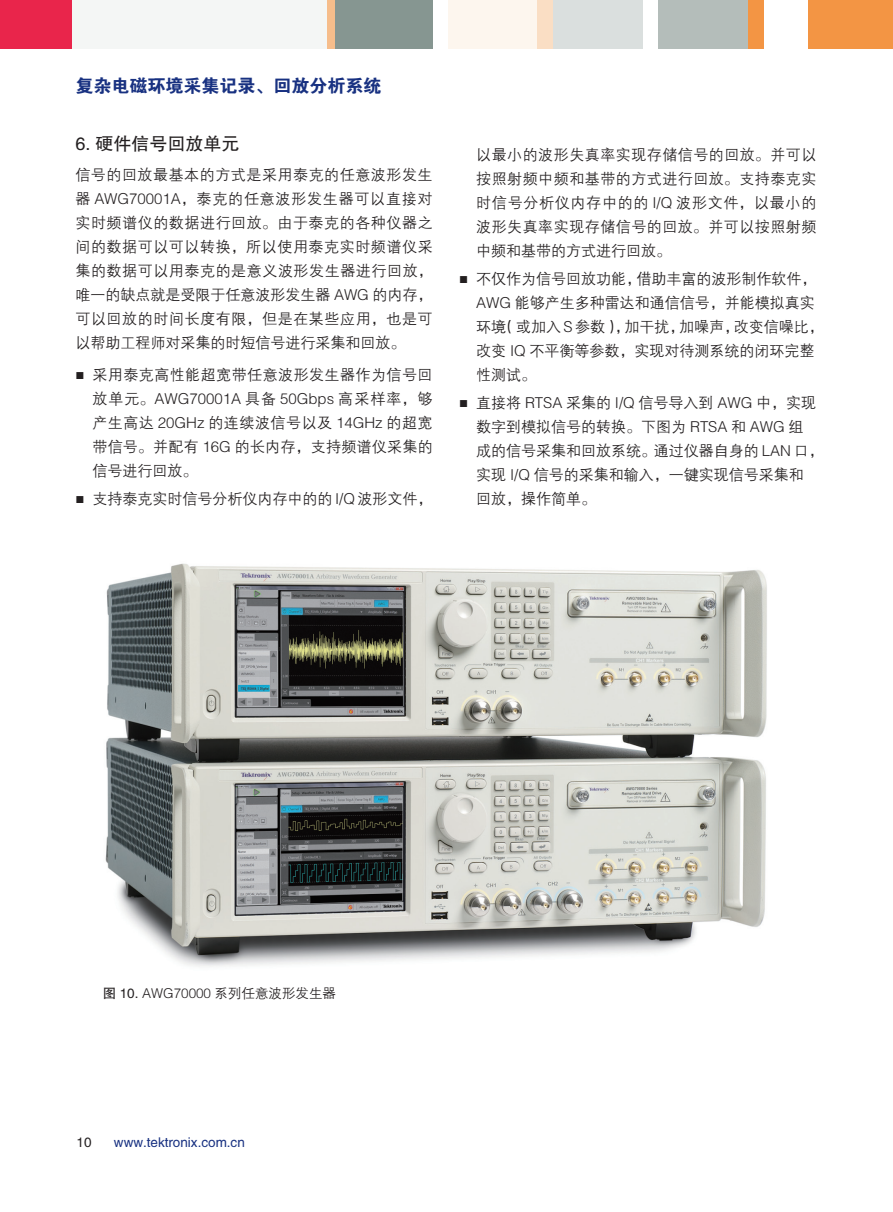
<style>
.page{position:relative;width:893px;height:1212px;background:#fff}
.page>*{position:absolute;margin:0;border:0;box-sizing:border-box;transform-origin:0 0}
.t1{font:18px "FZDHTJW GB1 0";color:#183181}
.t2{font:18px "FZHTJW GB1 0";color:#231f20}
.t3{font:15px/24px "FZZDXJW GB1 0";color:#231f20;text-align:justify}
.t4{font:13.5px "FZZDXJW GB1 0";color:#231f20}
.t5{font:13.5px "FZHTJW GB1 0";color:#183181}
.t6{font:13.5px "FZHTJW GB1 0";color:#231f20}
.s1{font-family:"Monotype Corsiva"}
.s2{font-family:"FZHTJW GB1 0"}
</style>
<div class="page">
<img style="left:105px;top:563px;width:662px;height:404px">
<div style="left:72px;top:0;width:255px;height:49px;background:#f4f6f5"></div>
<div style="left:0;top:0;width:72px;height:49px;background:#e9254b"></div>
<div style="left:808px;top:0;width:85px;height:49px;background:#f39544"></div>
<div style="left:327px;top:0;width:105px;height:49px;background:#869691"></div>
<div style="left:493px;top:0;width:45px;height:49px;background:#fdf6ee"></div>
<div style="left:448px;top:0;width:45px;height:49px;background:#fdf6ee"></div>
<div style="left:658px;top:0;width:90px;height:49px;background:#b4bdba"></div>
<div style="left:553px;top:0;width:90px;height:49px;background:#dadfde"></div>
<div style="left:538px;top:0;width:15px;height:49px;background:#fadec4"></div>
<div style="left:327px;top:0;width:8px;height:49px;background:#f6bd8b"></div>
<div style="left:748px;top:0;width:15px;height:49px;background:#f39544"></div>
<p class="t1" style="left:75px;top:76px;width:308px">复杂电磁环境采集记录、回放分析系统</p>
<p class="t2" style="left:75px;top:134px;width:165px">6. 硬件信号回放单元</p>
<p class="t3" style="left:75px;top:163px;width:359px">信号的回放最基本的方式是采用泰克的任意波形发生器 AWG70001A，泰克的任意波形发生器可以直接对实时频谱仪的数据进行回放。由于泰克的各种仪器之间的数据可以可以转换，所以使用泰克实时频谱仪采集的数据可以用泰克的是意义波形发生器进行回放，唯一的缺点就是受限于任意波形发生器 AWG 的内存，可以回放的时间长度有限，但是在某些应用，也是可以帮助工程师对采集的时短信号进行采集和回放。</p>
<p class="t3" style="left:92px;top:363px;width:342px;text-indent:-17px"><span class="s1">■</span> 采用泰克高性能超宽带任意波形发生器作为信号回放单元。AWG70001A 具备 50Gbps 高采样率，够产生高达 20GHz 的连续波信号以及 14GHz 的超宽带信号。并配有 16G 的长内存，支持频谱仪采集的信号进行回放。</p>
<p class="t3" style="left:75px;top:488px;width:359px"><span class="s1">■</span> 支持泰克实时信号分析仪内存中的的 I/Q 波形文件，</p>
<p class="t3" style="left:476px;top:143px;width:342px">以最小的波形失真率实现存储信号的回放。并可以按照射频中频和基带的方式进行回放。支持泰克实时信号分析仪内存中的的 I/Q 波形文件，以最小的波形失真率实现存储信号的回放。并可以按照射频中频和基带的方式进行回放。</p>
<p class="t3" style="left:476px;top:267px;width:349px;text-align:left;text-indent:-17px"><span class="s1">■</span> 不仅作为信号回放功能，借助丰富的波形制作软件，<br>AWG 能够产生多种雷达和通信信号，并能模拟真实环境（或加入 S 参数），加干扰，加噪声，改变信噪比，改变 IQ 不平衡等参数，实现对待测系统的闭环完整性测试。</p>
<p class="t3" style="left:476px;top:392px;width:349px;text-align:left;text-indent:-17px"><span class="s1">■</span> 直接将 RTSA 采集的 I/Q 信号导入到 AWG 中，实现数字到模拟信号的转换。下图为 RTSA 和 AWG 组<br>成的信号采集和回放系统。通过仪器自身的 LAN 口，实现 I/Q 信号的采集和输入，一键实现信号采集和<br>回放，操作简单。</p>
<p class="t4" style="left:103px;top:986px;width:235px"><span class="s2">图 10.</span> AWG70000 系列任意波形发生器</p>
<p class="t6" style="left:77px;top:1135px;width:16px">10</p>
<p class="t5" style="left:114px;top:1135px;width:132px">www.tektronix.com.cn</p>
</div>
